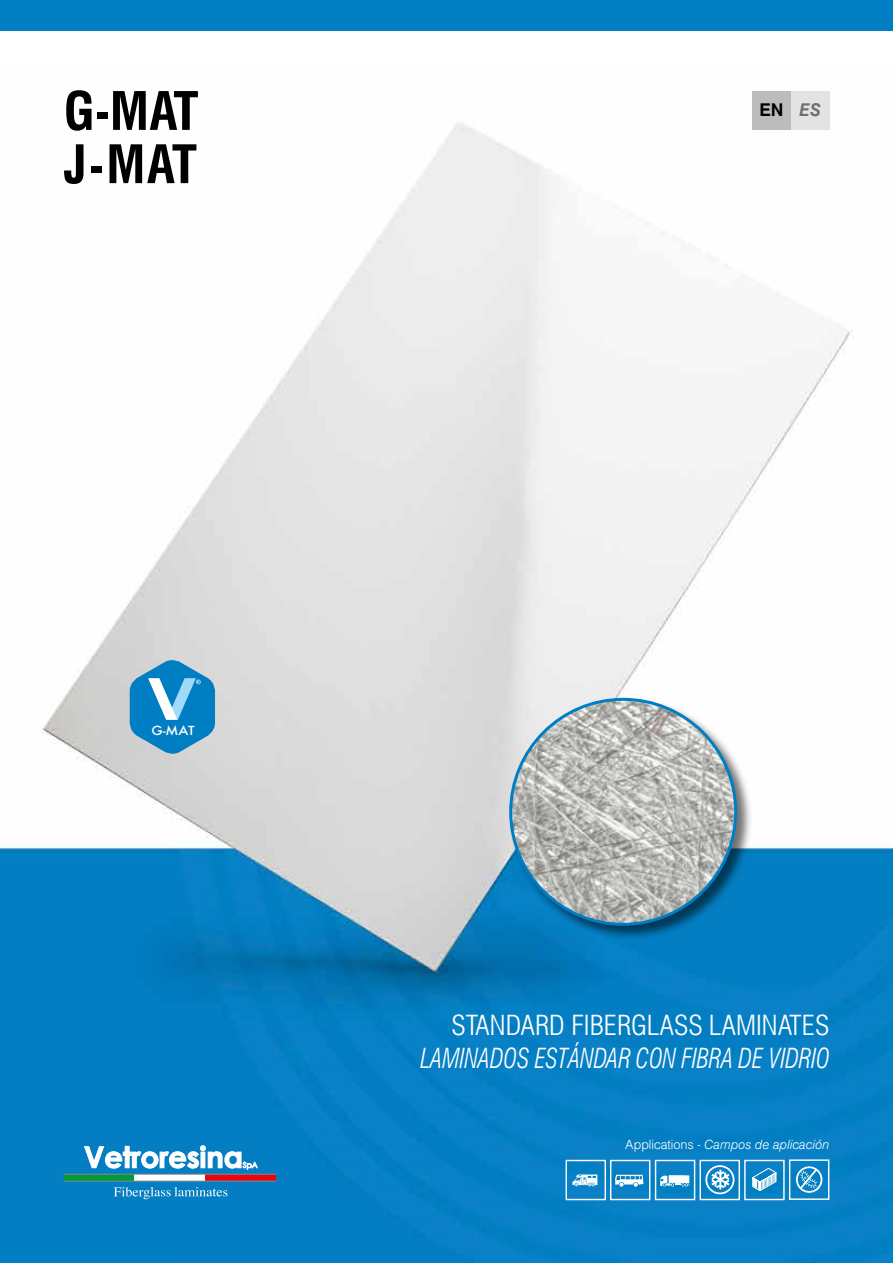
<style>
.page{position:relative;width:893px;height:1263px;background:#fff}
.page>*{position:absolute;margin:0;border:0;box-sizing:border-box;transform-origin:0 0}
.t1{font:700 condensed 51.75px/53.2px "AT Triumvirate";letter-spacing:-.035em;color:#000}
.t2{font:italic 300 condensed 27px "AT Triumvirate";color:#fff;scale:.9 1}
.t3{font:300 condensed 27px "AT Triumvirate";color:#fff;scale:1.05 1}
.t4{font:700 17.55px "AT Triumvirate";color:#000}
.t5{font:italic 300 12.75px "AT Triumvirate";color:#fff}
.t6{font:500 12.15px "Futura";color:#fff;scale:1.11 1}
.s1{font-style:italic;color:#706f6f}
.s2{font-style:normal}
</style>
<div class="page">
<img style="left:0;top:91px;width:893px;height:1172px">
<div style="left:508px;top:697px;width:244px;height:244px;background:#000;opacity:.55"></div>
<img style="left:511px;top:699px;width:225px;height:225px;border-radius:112px">
<div style="left:64px;top:1174px;width:70px;height:7px;background:#00983a"></div>
<div style="left:134px;top:1174px;width:72px;height:7px;background:#fff"></div>
<div style="left:206px;top:1174px;width:70px;height:7px;background:#e30613"></div>
<hr style="left:64px;top:1174px;width:212px;height:1px;background:#85888a">
<hr style="left:64px;top:1181px;width:212px;height:1px;background:#85888a">
<svg style="left:84px;top:1145px;width:174px;height:24px"></svg>
<svg style="left:114px;top:1187px;width:113px;height:12px"></svg>
<div style="left:0;top:0;width:893px;height:31px;background:#007ec3"></div>
<svg style="left:130px;top:658px;width:85px;height:98px;background:#4c9fcd"></svg>
<svg style="left:660px;top:1175px;width:29px;height:11px"></svg>
<div style="left:655px;top:1160px;width:40px;height:40px;border:1px solid #fff"></div>
<div style="left:699px;top:1160px;width:41px;height:40px;border:1px solid #fff"></div>
<svg style="left:712px;top:1170px;width:17px;height:19px"></svg>
<div style="left:705px;top:1165px;width:29px;height:29px;border:2px solid #fff;border-radius:50%"></div>
<svg style="left:615px;top:1175px;width:29px;height:12px"></svg>
<div style="left:610px;top:1160px;width:40px;height:40px;border:1px solid #fff"></div>
<svg style="left:572px;top:1174px;width:25px;height:12px"></svg>
<div style="left:566px;top:1160px;width:40px;height:40px;border:1px solid #fff"></div>
<svg style="left:752px;top:1167px;width:25px;height:25px"></svg>
<div style="left:744px;top:1160px;width:41px;height:40px;border:1px solid #fff"></div>
<div style="left:789px;top:1159px;width:40px;height:41px;border:1px solid #fff"></div>
<div style="left:796px;top:1166px;width:26px;height:27px;border:2px solid #fff;border-radius:50%"></div>
<svg style="left:798px;top:1167px;width:21px;height:24px"></svg>
<div style="left:752px;top:91px;width:39px;height:39px;background:#bcbcbc"></div>
<div style="left:791px;top:91px;width:38px;height:39px;background:#e3e3e3"></div>
<h1 class="t1" style="left:64px;top:82px;width:137px">G-MAT<br>J-MAT</h1>
<p class="t6" style="left:151px;top:722px;width:40px">G-MAT</p>
<p class="t4" style="left:760px;top:98px;width:63px">EN <span class="s1">ES</span></p>
<p class="t3" style="left:452px;top:1008px;width:361px">STANDARD FIBERGLASS LAMINATES</p>
<p class="t2" style="left:420px;top:1040px;width:456px">LAMINADOS ESTÁNDAR CON FIBRA DE VIDRIO</p>
<p class="t5" style="left:625px;top:1136px;width:205px"><span class="s2">Applications</span> - Campos de aplicación</p>
</div>
